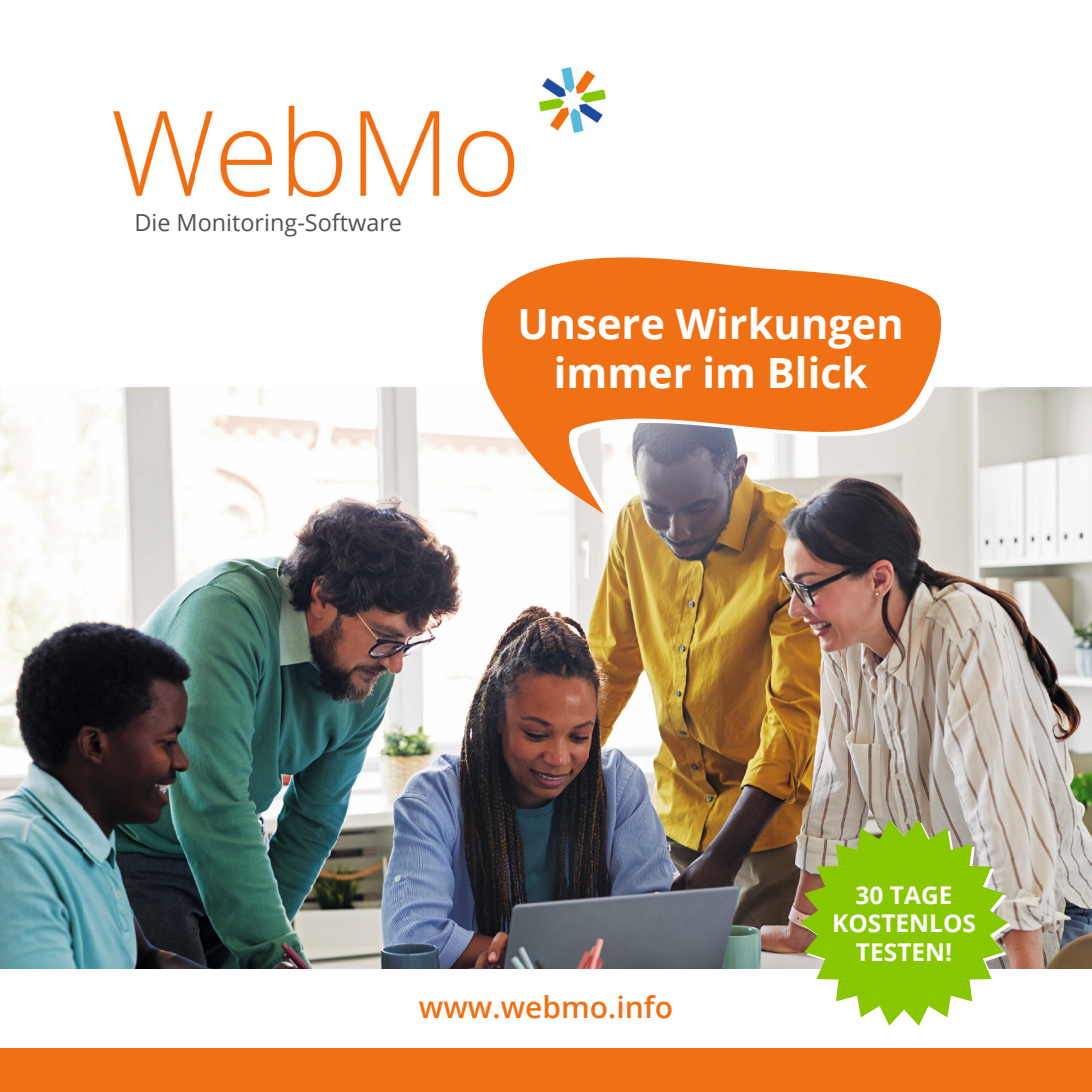
<style>
.page{position:relative;width:1092px;height:1092px;background:#fff}
.page>*{position:absolute;margin:0;border:0;box-sizing:border-box;transform-origin:0 0}
.t1{font:700 41.5px/48.5px "Open Sans";color:#fff;text-align:center}
.t2{font:600 30px "Open Sans";color:#f07015}
.t3{font:700 24.5px/28.5px "Open Sans";color:#fff;text-align:center}
.t4{font:23.5px "Open Sans";color:#505153}
</style>
<div class="page">
<img style="left:113px;top:67px;width:493px;height:129px">
<img style="left:0;top:388px;width:1091px;height:580px">
<svg style="left:800px;top:819px;width:210px;height:207px;background:#a1c743"></svg>
<div style="left:0;top:1048px;width:1091px;height:43px;background:#f07015"></div>
<svg style="left:488px;top:387px;width:469px;height:131px;background:#b2a9a1"></svg>
<svg style="left:479px;top:257px;width:470px;height:257px;fill:#f07015"></svg>
<p class="t4" style="left:134px;top:206px;width:269px">Die Monitoring-Software</p>
<p class="t1" style="left:517px;top:299px;width:388px">Unsere Wirkungen immer im Blick</p>
<p class="t2" style="left:419px;top:986px;width:256px">www.webmo.info</p>
<p class="t3" style="left:832px;top:879px;width:145px">30 TAGE<br>KOSTENLOS<br>TESTEN!</p>
</div>
